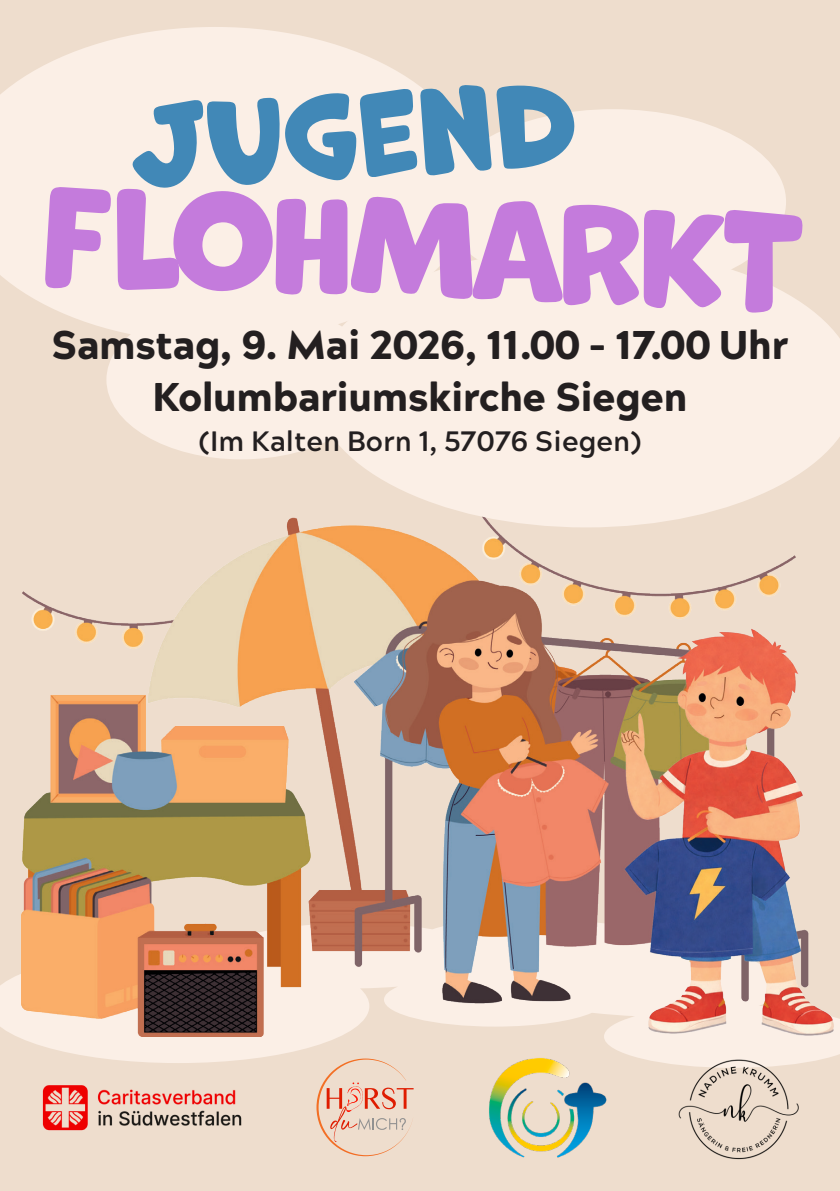
<style>
.page{position:relative;width:840px;height:1191px;background:#fff}
.page>*{position:absolute;margin:0;border:0;box-sizing:border-box;transform-origin:0 0}
.t1{font:130px "Marvin Round";color:#c47bdc}
.t2{font:110px "Marvin Round";color:#4188b7}
.t3{font:900 40px/52px "Acherus Grotesque";letter-spacing:-.015em;color:#231f20;text-align:center}
.t4{font:700 28px "Acherus Grotesque";color:#231f20}
</style>
<div class="page">
<div style="left:0;top:0;width:839px;height:1191px;background:#eeddcd"></div>
<svg style="left:0;top:974px;width:839px;height:90px"></svg>
<img style="left:21px;top:517px;width:818px;height:519px">
<svg style="left:0;top:27px;width:470px;height:307px;background:#f9ece2"></svg>
<svg style="left:315px;top:248px;width:524px;height:279px;background:#f9ece2"></svg>
<div style="left:439px;top:109px;width:346px;height:185px;background:#fbefe6;border-radius:50%"></div>
<div style="left:106px;top:300px;width:270px;height:159px;background:#fbefe6;border-radius:50%"></div>
<svg style="left:316px;top:1058px;width:97px;height:98px"></svg>
<img style="left:42px;top:1085px;width:200px;height:46px">
<img style="left:488px;top:1057px;width:117px;height:100px">
<img style="left:670px;top:1039px;width:136px;height:121px">
<h2 class="t2" style="left:126px;top:85px;width:449px;rotate:-3deg">Jugend</h2>
<h1 class="t1" style="left:45px;top:163px;width:763px;rotate:2deg">FL OHMARKT</h1>
<p class="t3" style="left:51px;top:316px;width:738px">Samstag, 9. Mai 2026, 11.00 - 17.00 Uhr<br>Kolumbariumskirche Siegen</p>
<p class="t4" style="left:199px;top:417px;width:443px">(Im Kalten Born 1, 57076 Siegen)</p>
</div>
